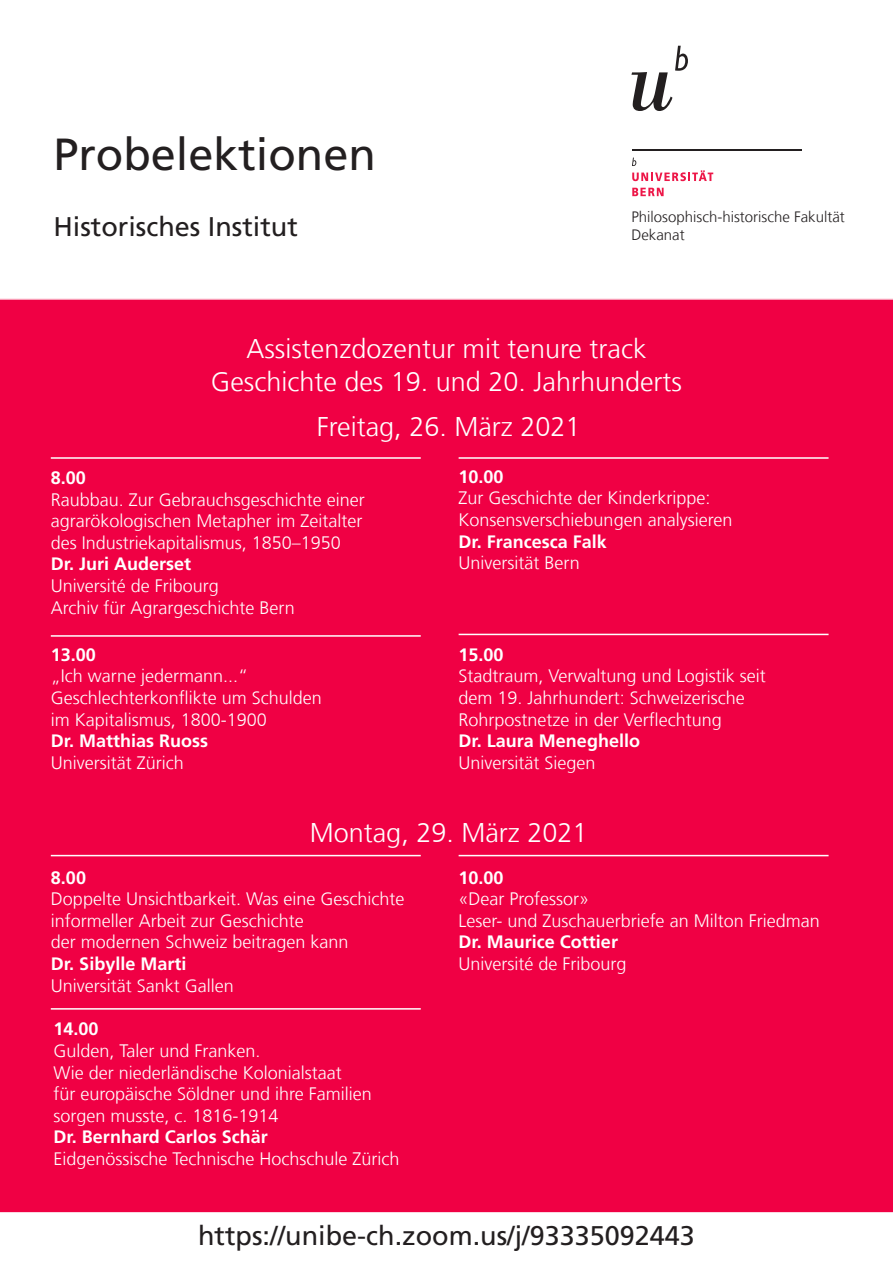
<style>
.page{position:relative;width:893px;height:1263px;background:#fff}
.page>*{position:absolute;margin:0;border:0;box-sizing:border-box;transform-origin:0 0}
.t1{font:45px "Frutiger LT Com";color:#231f20}
.t2{font:300 27px "Frutiger LT Com";color:#fff}
.t3{font:27px "Frutiger LT Com";color:#231f20}
.t4{font:300 18px/21.6px "Frutiger LT Com";color:#fff}
.t5{font:700 18px "Frutiger LT Com";color:#fff}
.t6{font:300 15px "Frutiger LT Com";color:#231f20}
</style>
<div class="page">
<div style="left:0;top:298px;width:893px;height:915px;background:#f00044"></div>
<hr style="left:51px;top:635px;width:370px;height:2px;background:#fff">
<hr style="left:51px;top:457px;width:370px;height:2px;background:#fff">
<hr style="left:459px;top:457px;width:369px;height:2px;background:#fff">
<svg style="left:631px;top:46px;width:57px;height:65px"></svg>
<hr style="left:632px;top:149px;width:169px;height:2px;background:#231f20">
<svg style="left:632px;top:158px;width:81px;height:23px"></svg>
<svg style="left:632px;top:188px;width:32px;height:8px"></svg>
<hr style="left:51px;top:1008px;width:370px;height:2px;background:#fff">
<hr style="left:51px;top:855px;width:370px;height:1px;background:#fff">
<hr style="left:459px;top:855px;width:369px;height:1px;background:#fff">
<hr style="left:459px;top:634px;width:369px;height:1px;background:#fff">
<p class="t1" style="left:53px;top:128px;width:324px">Probelektionen</p>
<p class="t3" style="left:53px;top:211px;width:246px">Historisches Institut</p>
<p class="t6" style="left:631px;top:208px;width:215px">Philosophisch-historische Fakultät</p>
<p class="t6" style="left:631px;top:226px;width:55px">Dekanat</p>
<p class="t2" style="left:246px;top:333px;width:402px">Assistenzdozentur mit tenure track</p>
<p class="t2" style="left:211px;top:366px;width:473px">Geschichte des 19. und 20. Jahrhunderts</p>
<p class="t2" style="left:317px;top:411px;width:265px">Freitag, 26. März 2021</p>
<p class="t5" style="left:459px;top:466px;width:47px">10.00</p>
<p class="t4" style="left:459px;top:487px;width:254px">Zur Geschichte der Kinderkrippe:</p>
<p class="t4" style="left:459px;top:509px;width:275px">Konsensverschiebungen analysieren</p>
<p class="t5" style="left:459px;top:531px;width:150px">Dr. Francesca Falk</p>
<p class="t4" style="left:459px;top:552px;width:123px">Universität Bern</p>
<p class="t5" style="left:51px;top:467px;width:37px">8.00</p>
<p class="t4" style="left:51px;top:489px;width:316px">Raubbau. Zur Gebrauchsgeschichte einer</p>
<p class="t4" style="left:51px;top:510px;width:313px">agrarökologischen Metapher im Zeitalter</p>
<p class="t4" style="left:51px;top:532px;width:292px">des Industriekapitalismus, 1850–1950</p>
<p class="t5" style="left:51px;top:553px;width:142px">Dr. Juri Auderset</p>
<p class="t4" style="left:51px;top:575px;width:170px">Université de Fribourg</p>
<p class="t4" style="left:51px;top:597px;width:246px">Archiv für Agrargeschichte Bern</p>
<p class="t5" style="left:51px;top:644px;width:47px">13.00</p>
<p class="t4" style="left:51px;top:666px;width:199px">„Ich warne jedermann...“</p>
<p class="t4" style="left:51px;top:687px;width:273px">Geschlechterkonflikte um Schulden</p>
<p class="t4" style="left:51px;top:709px;width:218px">im Kapitalismus, 1800-1900</p>
<p class="t5" style="left:51px;top:730px;width:159px">Dr. Matthias Ruoss</p>
<p class="t4" style="left:51px;top:752px;width:134px">Universität Zürich</p>
<p class="t5" style="left:459px;top:644px;width:47px">15.00</p>
<p class="t4" style="left:459px;top:666px;width:309px">Stadtraum, Verwaltung und Logistik seit</p>
<p class="t4" style="left:459px;top:687px;width:288px">dem 19. Jahrhundert: Schweizerische</p>
<p class="t4" style="left:459px;top:709px;width:265px">Rohrpostnetze in der Verflechtung</p>
<p class="t5" style="left:459px;top:730px;width:183px">Dr. Laura Meneghello</p>
<p class="t4" style="left:459px;top:752px;width:138px">Universität Siegen</p>
<p class="t2" style="left:310px;top:817px;width:279px">Montag, 29. März 2021</p>
<p class="t5" style="left:459px;top:867px;width:47px">10.00</p>
<p class="t4" style="left:459px;top:888px;width:132px">«Dear Professor»</p>
<p class="t4" style="left:459px;top:910px;width:363px">Leser- und Zuschauerbriefe an Milton Friedman</p>
<p class="t5" style="left:459px;top:931px;width:161px">Dr. Maurice Cottier</p>
<p class="t4" style="left:459px;top:953px;width:170px">Université de Fribourg</p>
<p class="t5" style="left:51px;top:867px;width:37px">8.00</p>
<p class="t4" style="left:51px;top:888px;width:355px">Doppelte Unsichtbarkeit. Was eine Geschichte informeller Arbeit zur Geschichte</p>
<p class="t4" style="left:51px;top:931px;width:299px">der modernen Schweiz beitragen kann</p>
<p class="t5" style="left:51px;top:953px;width:137px">Dr. Sibylle Marti</p>
<p class="t4" style="left:51px;top:975px;width:184px">Universität Sankt Gallen</p>
<p class="t5" style="left:53px;top:1018px;width:47px">14.00</p>
<p class="t4" style="left:53px;top:1040px;width:209px">Gulden, Taler und Franken.</p>
<p class="t4" style="left:53px;top:1061px;width:290px">Wie der niederländische Kolonialstaat</p>
<p class="t4" style="left:53px;top:1083px;width:320px">für europäische Söldner und ihre Familien</p>
<p class="t4" style="left:53px;top:1105px;width:227px">sorgen musste, c. 1816-1914</p>
<p class="t5" style="left:53px;top:1126px;width:216px">Dr. Bernhard Carlos Schär</p>
<p class="t4" style="left:53px;top:1148px;width:348px">Eidgenössische Technische Hochschule Zürich</p>
<p class="t3" style="left:198px;top:1219px;width:498px">https://unibe-ch.zoom.us/j/93335092443</p>
</div>
